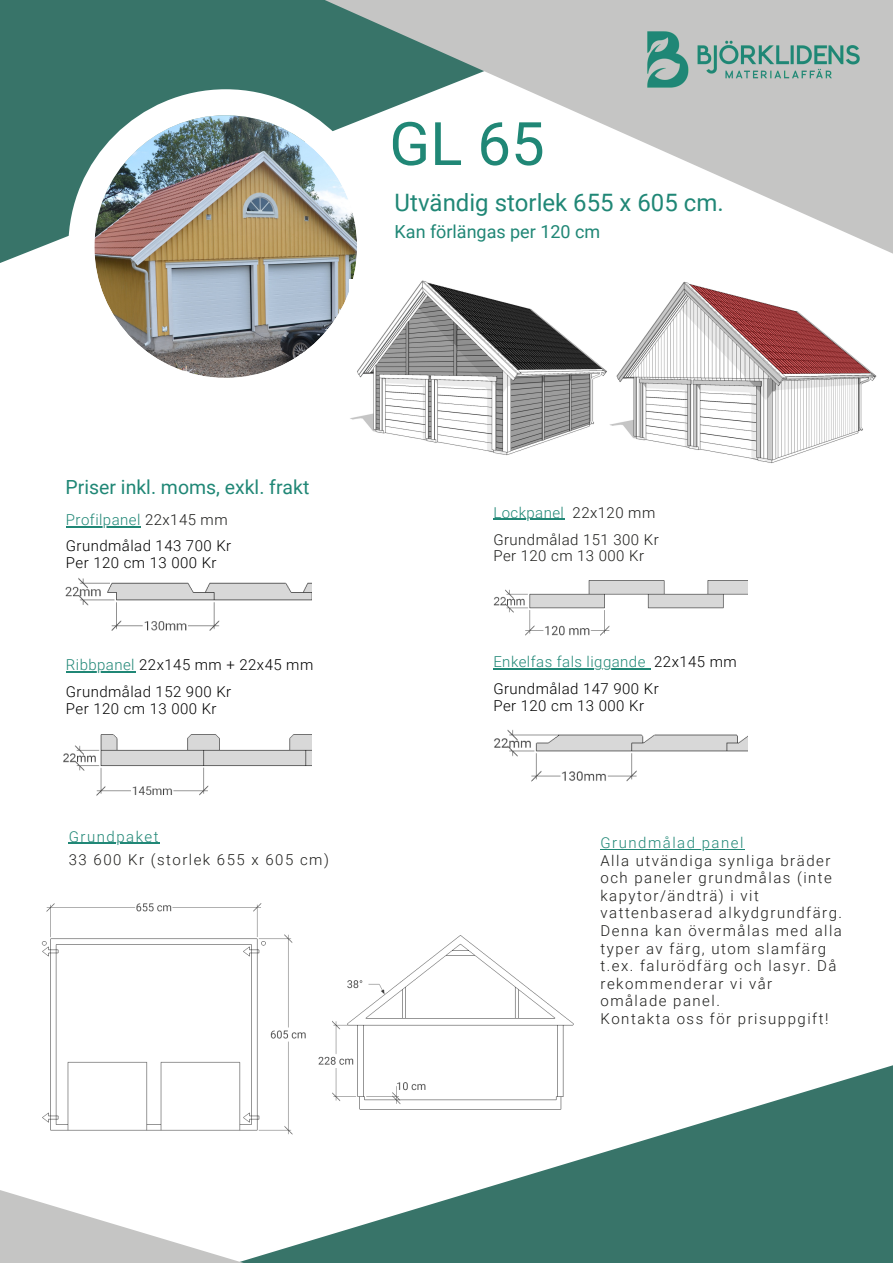
<style>
.page{position:relative;width:893px;height:1264px;background:#fff}
.page>*{position:absolute;margin:0;border:0;box-sizing:border-box;transform-origin:0 0}
.t1{font:60px "Roboto";color:#208776}
.t2{font:24px "Roboto";color:#208776}
.t3{font:19.5px "Roboto";color:#208776}
.t4{font:18px "Roboto";color:#208776}
.t5{font:300 15px/17.5px "Roboto";letter-spacing:.1em;color:#1d1d1b}
.t6{font:300 15px "Roboto";letter-spacing:.03em;color:#000}
.t7{font:300 15px "Roboto";letter-spacing:.03em;color:#208776}
.t8{font:300 15px "Roboto";letter-spacing:.03em;color:#1d1d1b}
.t9{font:300 15px "Roboto";letter-spacing:.1em;color:#208776}
.s1{color:#1d1d1b}
.s2{color:#208776}
.s3{color:#000}
</style>
<div class="page">
<div style="left:0;top:0;width:269px;height:263px;background:#387469"></div>
<svg style="left:269px;top:0;width:623px;height:253px;fill:#c5c5c4"></svg>
<svg style="left:661px;top:1065px;width:231px;height:197px;fill:#387469"></svg>
<svg style="left:0;top:1135px;width:694px;height:127px"></svg>
<img style="left:68px;top:89px;width:315px;height:289px">
<hr style="left:66px;top:526px;width:75px;height:1px;background:#208776">
<hr style="left:493px;top:518px;width:71px;height:2px;background:#208776">
<hr style="left:66px;top:671px;width:69px;height:1px;background:#208776">
<hr style="left:493px;top:668px;width:153px;height:1px;background:#208776">
<img style="left:638px;top:30px;width:230px;height:59px">
<img style="left:493px;top:580px;width:254px;height:56px">
<img style="left:63px;top:734px;width:248px;height:62px">
<img style="left:494px;top:729px;width:253px;height:53px">
<img style="left:65px;top:577px;width:246px;height:54px">
<img style="left:349px;top:279px;width:258px;height:177px">
<img style="left:610px;top:281px;width:267px;height:182px">
<img style="left:41px;top:903px;width:265px;height:232px">
<img style="left:318px;top:935px;width:256px;height:175px">
<hr style="left:69px;top:842px;width:91px;height:2px;background:#208776">
<hr style="left:600px;top:849px;width:144px;height:1px;background:#208776">
<p class="t1" style="left:389px;top:109px;width:157px">GL 65</p>
<p class="t2" style="left:394px;top:189px;width:330px">Utvändig storlek 655 x 605 cm.</p>
<p class="t4" style="left:394px;top:221px;width:207px">Kan förlängas per 120 cm</p>
<p class="t3" style="left:66px;top:476px;width:245px">Priser inkl. moms, exkl. frakt</p>
<p class="t7" style="left:66px;top:511px;width:163px">Profilpanel <span class="s1">22x145 mm</span></p>
<p class="t6" style="left:66px;top:537px;width:167px">Grundmålad 143 700 Kr</p>
<p class="t6" style="left:66px;top:553px;width:152px">Per 120 cm 13 000 Kr</p>
<p class="t6" style="left:66px;top:656px;width:249px"><span class="s2">Ribbpanel</span> 22x145 mm + 22x45 mm</p>
<p class="t6" style="left:66px;top:683px;width:167px">Grundmålad 152 900 Kr</p>
<p class="t6" style="left:66px;top:700px;width:152px">Per 120 cm 13 000 Kr</p>
<p class="t9" style="left:69px;top:827px;width:91px">Grundpaket</p>
<p class="t5" style="left:69px;top:851px;width:261px">33 600 Kr (storlek 655 x 605 cm)</p>
<p class="t7" style="left:493px;top:503px;width:163px">Lockpanel <span class="s1">22x120 mm</span></p>
<p class="t8" style="left:493px;top:530px;width:167px">Grundmålad 151 300 Kr</p>
<p class="t8" style="left:493px;top:547px;width:152px">Per 120 cm 13 000 Kr</p>
<p class="t7" style="left:493px;top:653px;width:245px">Enkelfas fals liggande <span class="s3">22x145 mm</span></p>
<p class="t6" style="left:493px;top:680px;width:167px">Grundmålad 147 900 Kr</p>
<p class="t6" style="left:493px;top:697px;width:152px">Per 120 cm 13 000 Kr</p>
<p class="t9" style="left:600px;top:834px;width:144px">Grundmålad panel</p>
<p class="t5" style="left:600px;top:851px;width:243px">Alla utvändiga synliga bräder och paneler grundmålas (inte kapytor/ändträ) i vit vattenbaserad alkydgrundfärg.<br>Denna kan övermålas med alla typer av färg, utom slamfärg t.ex. falurödfärg och lasyr. Då rekommenderar vi vår<br>omålade panel.</p>
<p class="t5" style="left:600px;top:1010px;width:229px">Kontakta oss för prisuppgift!</p>
</div>
